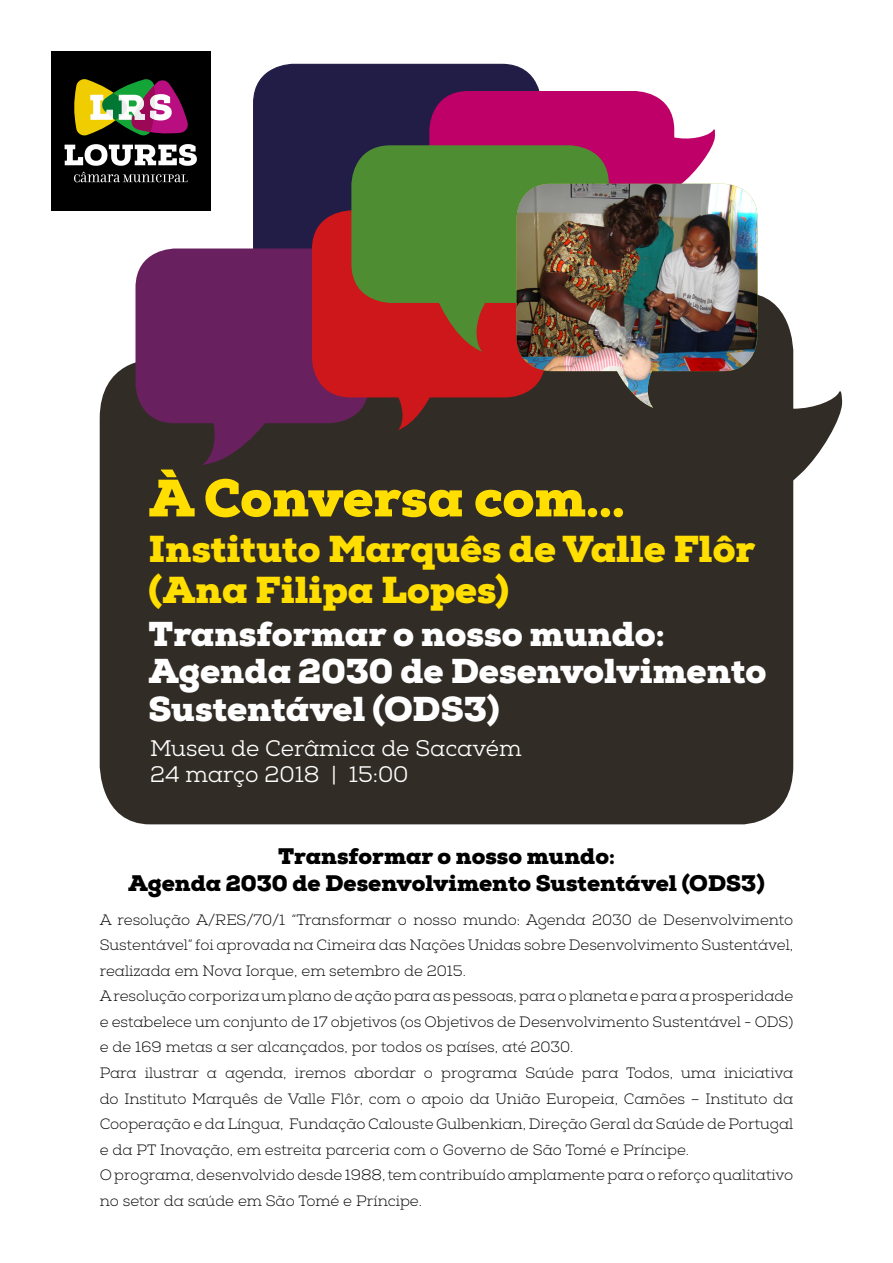
<style>
.page{position:relative;width:893px;height:1263px;background:#fff}
.page>*{position:absolute;margin:0;border:0;box-sizing:border-box;transform-origin:0 0}
.t1{font:900 52.5px "Nexa Slab";letter-spacing:-.005em;color:#ffde00}
.t2{font:900 37.5px/40.5px "Nexa Slab";color:#ffde00}
.t3{font:900 34.5px/37.5px "Nexa Slab";color:#fff}
.t4{font:900 22.5px/27px "Nexa Slab";color:#000;text-align:center}
.t5{font:22.5px/25.5px "Nexa Slab";color:#fff}
.t6{font:300 15px/25.5px "Nexa Slab";color:#000}
</style>
<div class="page">
<div style="left:100px;top:293px;width:693px;height:531px;background:#322c26"></div>
<svg style="left:774px;top:386px;width:68px;height:105px"></svg>
<div style="left:51px;top:51px;width:159px;height:159px;background:#000"></div>
<svg style="left:65px;top:144px;width:132px;height:22px"></svg>
<svg style="left:74px;top:172px;width:114px;height:10px"></svg>
<svg style="left:74px;top:79px;width:114px;height:57px"></svg>
<div style="left:254px;top:64px;width:287px;height:284px;background:#221d46;border-radius:39px"></div>
<div style="left:135px;top:248px;width:234px;height:175px;background:#68215e;border-radius:39px"></div>
<svg style="left:202px;top:423px;width:70px;height:42px;background:#49273e"></svg>
<div style="left:429px;top:91px;width:245px;height:257px;background:#be0068;border-radius:39px"></div>
<svg style="left:664px;top:126px;width:52px;height:58px"></svg>
<div style="left:312px;top:210px;width:233px;height:187px;background:#cd171a;border-radius:39px"></div>
<svg style="left:396px;top:397px;width:43px;height:33px"></svg>
<div style="left:351px;top:145px;width:258px;height:158px;background:#4e8d32;border-radius:39px"></div>
<svg style="left:439px;top:303px;width:46px;height:49px"></svg>
<img style="left:516px;top:184px;width:241px;height:224px">
<h1 class="t1" style="left:149px;top:465px;width:478px">À Conversa com...</h1>
<h2 class="t2" style="left:149px;top:529px;width:608px">Instituto Marquês de Valle Flôr (Ana Filipa Lopes)</h2>
<h3 class="t3" style="left:149px;top:615px;width:619px">Transformar o nosso mundo:<br>Agenda 2030 de Desenvolvimento<br>Sustentável (ODS3)</h3>
<h3 class="t5" style="left:150px;top:736px;width:373px">Museu de Cerâmica de Sacavém<br>24 março 2018 | 15:00</h3>
<h3 class="t4" style="left:128px;top:842px;width:638px">Transformar o nosso mundo:<br>Agenda 2030 de Desenvolvimento Sustentável (ODS3)</h3>
<p class="t6" style="left:100px;top:907px;width:695px">A resolução A/RES/70/1 “Transformar o nosso mundo: Agenda 2030 de Desenvolvimento Sustentável” foi aprovada na Cimeira das Nações Unidas sobre Desenvolvimento Sustentável, realizada em Nova Iorque, em setembro de 2015.<br>A resolução corporiza um plano de ação para as pessoas, para o planeta e para a prosperidade e estabelece um conjunto de 17 objetivos (os Objetivos de Desenvolvimento Sustentável - ODS) e de 169 metas a ser alcançados, por todos os países, até 2030.<br>Para ilustrar a agenda, iremos abordar o programa Saúde para Todos, uma iniciativa do Instituto Marquês de Valle Flôr, com o apoio da União Europeia, Camões – Instituto da Cooperação e da Língua, Fundação Calouste Gulbenkian, Direção Geral da Saúde de Portugal e da PT Inovação, em estreita parceria com o Governo de São Tomé e Príncipe.<br>O programa, desenvolvido desde 1988, tem contribuído amplamente para o reforço qualitativo no setor da saúde em São Tomé e Príncipe.</p>
</div>
